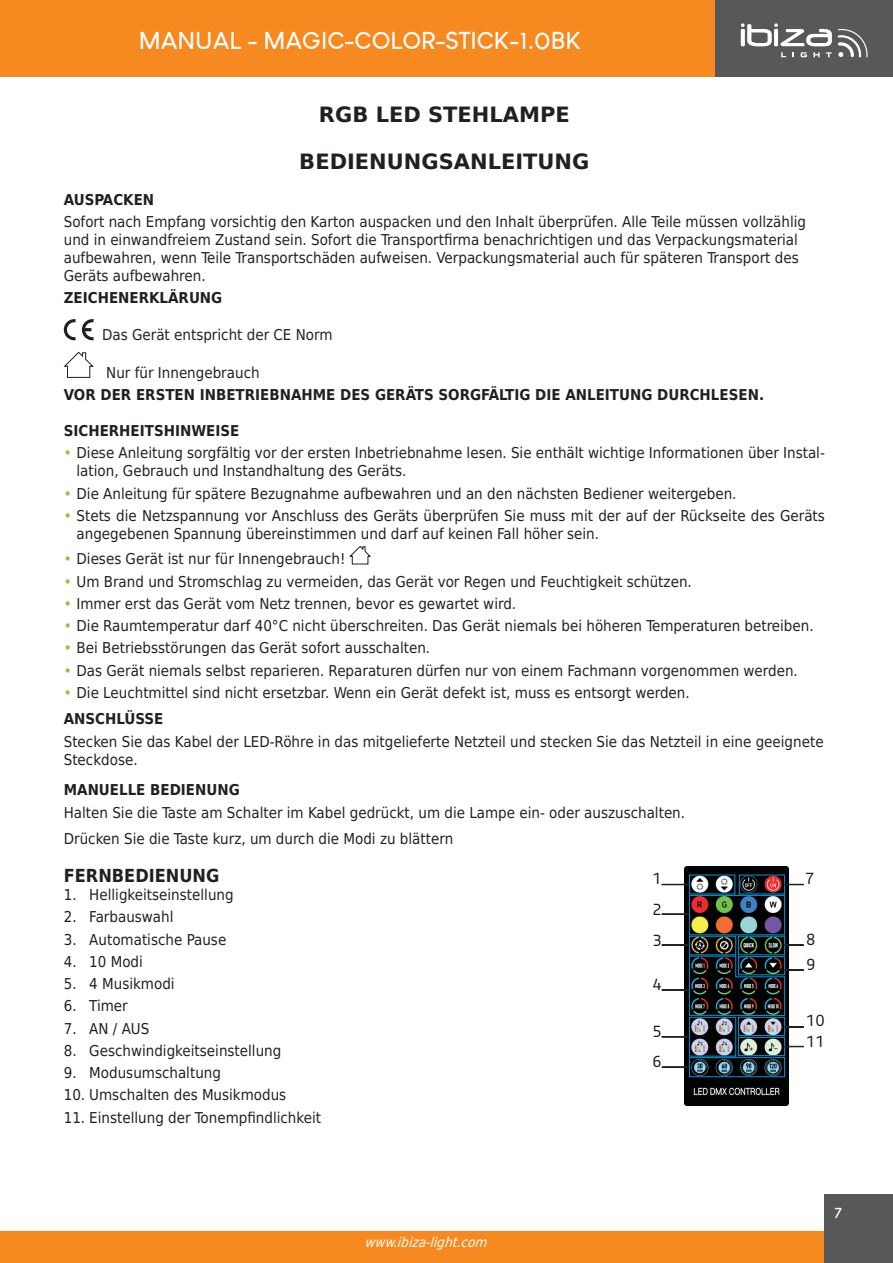
<style>
.page{position:relative;width:893px;height:1263px;background:#fff}
.page>*{position:absolute;margin:0;border:0;box-sizing:border-box;transform-origin:0 0}
.t1{font:700 24px "Louis George Cafe";color:#fff}
.t2{font:700 21px "DejaVu Sans";color:#231f20}
.t3{font:700 18px "DejaVu Sans Condensed";color:#231f20}
.t4{font:15px/18px "DejaVu Sans Condensed";color:#231f20}
.t5{font:700 15px "DejaVu Sans Condensed";color:#231f20}
.t6{font:15px/30.6px "Sansa";color:#231f20}
.t7{font:700 15px "Louis George Cafe";color:#fff}
.t8{font:italic 13.5px "DejaVu Sans Condensed";color:#fff}
.s1{color:#8bc63e}
.s2{font-weight:700}
</style>
<div class="page">
<div style="left:0;top:0;width:893px;height:77px;background:#f6891f"></div>
<div style="left:0;top:1231px;width:893px;height:32px;background:#f6891f"></div>
<div style="left:715px;top:0;width:178px;height:77px;background:#57585a"></div>
<svg style="left:838px;top:29px;width:29px;height:28px"></svg>
<svg style="left:741px;top:23px;width:91px;height:23px"></svg>
<svg style="left:781px;top:52px;width:5px;height:5px"></svg>
<svg style="left:800px;top:52px;width:7px;height:5px"></svg>
<svg style="left:813px;top:52px;width:7px;height:5px"></svg>
<svg style="left:826px;top:52px;width:6px;height:5px"></svg>
<div style="left:825px;top:1195px;width:68px;height:68px;background:#57585a"></div>
<svg style="left:64px;top:319px;width:30px;height:21px"></svg>
<svg style="left:64px;top:352px;width:30px;height:26px"></svg>
<svg style="left:350px;top:546px;width:21px;height:18px"></svg>
<img style="left:685px;top:866px;width:104px;height:239px">
<svg style="left:662px;top:884px;width:27px;height:1px"></svg>
<div style="left:739px;top:875px;width:46px;height:19px;border:1px solid #0095d9"></div>
<svg style="left:784px;top:884px;width:20px;height:1px"></svg>
<div style="left:689px;top:895px;width:96px;height:40px;border:1px solid #0095d9"></div>
<div style="left:689px;top:936px;width:47px;height:19px;border:1px solid #0095d9"></div>
<div style="left:738px;top:936px;width:47px;height:19px;border:1px solid #0095d9"></div>
<div style="left:689px;top:1017px;width:47px;height:39px;border:1px solid #0095d9"></div>
<div style="left:738px;top:1017px;width:47px;height:19px;border:1px solid #0095d9"></div>
<div style="left:738px;top:1037px;width:47px;height:19px;border:1px solid #0095d9"></div>
<div style="left:689px;top:1057px;width:96px;height:20px;border:1px solid #0095d9"></div>
<svg style="left:662px;top:914px;width:27px;height:1px"></svg>
<svg style="left:662px;top:944px;width:27px;height:2px"></svg>
<svg style="left:784px;top:944px;width:20px;height:2px"></svg>
<svg style="left:662px;top:955px;width:142px;height:61px"></svg>
<svg style="left:662px;top:1036px;width:27px;height:2px"></svg>
<svg style="left:784px;top:1026px;width:20px;height:2px"></svg>
<svg style="left:784px;top:1046px;width:20px;height:1px"></svg>
<div style="left:662px;top:1066px;width:27px;height:2px;border:1px solid #231f20"></div>
<h1 class="t1" style="left:139px;top:26px;width:444px">MANUAL - MAGIC-COLOR-STICK-1.0BK</h1>
<h2 class="t2" style="left:319px;top:98px;width:252px">RGB LED STEHLAMPE</h2>
<h2 class="t2" style="left:299px;top:144px;width:292px">BEDIENUNGSANLEITUNG</h2>
<p class="t5" style="left:64px;top:187px;width:92px">AUSPACKEN</p>
<p class="t4" style="left:64px;top:212px;width:744px">Sofort nach Empfang vorsichtig den Karton auspacken und den Inhalt überprüfen. Alle Teile müssen vollzählig und in einwandfreiem Zustand sein. Sofort die Transportfirma benachrichtigen und das Verpackungsmaterial aufbewahren, wenn Teile Transportschäden aufweisen. Verpackungsmaterial auch für späteren Transport des Geräts aufbewahren.</p>
<p class="t5" style="left:64px;top:286px;width:160px">ZEICHENERKLÄRUNG</p>
<p class="t4" style="left:102px;top:326px;width:232px">Das Gerät entspricht der CE Norm</p>
<p class="t4" style="left:106px;top:363px;width:155px">Nur für Innengebrauch</p>
<p class="t5" style="left:64px;top:382px;width:702px">VOR DER ERSTEN INBETRIEBNAHME DES GERÄTS SORGFÄLTIG DIE ANLEITUNG DURCHLESEN.</p>
<p class="t5" style="left:64px;top:418px;width:177px">SICHERHEITSHINWEISE</p>
<p class="t4" style="left:77px;top:444px;width:750px;text-indent:-13px"><span class="s1">•</span> Diese Anleitung sorgfältig vor der ersten Inbetriebnahme lesen. Sie enthält wichtige Informationen über Instal&shy;lation, Gebrauch und Instandhaltung des Geräts.</p>
<p class="t4" style="left:64px;top:484px;width:674px"><span class="s1">•</span> Die Anleitung für spätere Bezugnahme aufbewahren und an den nächsten Bediener weitergeben.</p>
<p class="t4" style="left:77px;top:506px;width:750px;text-indent:-13px"><span class="s1">•</span> Stets die Netzspannung vor Anschluss des Geräts überprüfen Sie muss mit der auf der Rückseite des Geräts angegebenen Spannung übereinstimmen und darf auf keinen Fall höher sein.</p>
<p class="t4" style="left:64px;top:550px;width:283px"><span class="s1">•</span> Dieses Gerät ist nur für Innengebrauch!</p>
<p class="t4" style="left:64px;top:572px;width:630px"><span class="s1">•</span> Um Brand und Stromschlag zu vermeiden, das Gerät vor Regen und Feuchtigkeit schützen.</p>
<p class="t4" style="left:64px;top:594px;width:454px"><span class="s1">•</span> Immer erst das Gerät vom Netz trennen, bevor es gewartet wird.</p>
<p class="t4" style="left:64px;top:616px;width:751px"><span class="s1">•</span> Die Raumtemperatur darf 40°C nicht überschreiten. Das Gerät niemals bei höheren Temperaturen betreiben.</p>
<p class="t4" style="left:64px;top:639px;width:368px"><span class="s1">•</span> Bei Betriebsstörungen das Gerät sofort ausschalten.</p>
<p class="t4" style="left:64px;top:661px;width:736px"><span class="s1">•</span> Das Gerät niemals selbst reparieren. Reparaturen dürfen nur von einem Fachmann vorgenommen werden.</p>
<p class="t4" style="left:64px;top:679px;width:627px;line-height:26.5px"><span class="s1">•</span> Die Leuchtmittel sind nicht ersetzbar. Wenn ein Gerät defekt ist, muss es entsorgt werden.<br><span class="s2">ANSCHLÜSSE</span></p>
<p class="t4" style="left:64px;top:732px;width:761px">Stecken Sie das Kabel der LED-Röhre in das mitgelieferte Netzteil und stecken Sie das Netzteil in eine geeignete<br>Steckdose.</p>
<p class="t5" style="left:64px;top:778px;width:178px">MANUELLE BEDIENUNG</p>
<p class="t4" style="left:64px;top:799px;width:623px;line-height:26.5px">Halten Sie die Taste am Schalter im Kabel gedrückt, um die Lampe ein- oder auszuschalten.<br>Drücken Sie die Taste kurz, um durch die Modi zu blättern</p>
<p class="t3" style="left:64px;top:861px;width:157px">FERNBEDIENUNG</p>
<p class="t6" style="left:653px;top:863px;width:11px;text-align:justify">1<br>2<br>3</p>
<p class="t6" style="left:653px;top:968px;width:11px">4</p>
<p class="t6" style="left:653px;top:1015px;width:11px">5<br>6</p>
<p class="t6" style="left:805px;top:863px;width:11px">7</p>
<p class="t4" style="left:64px;top:885px;width:171px">1. Helligkeitseinstellung</p>
<p class="t4" style="left:64px;top:908px;width:111px">2. Farbauswahl</p>
<p class="t4" style="left:64px;top:930px;width:164px">3. Automatische Pause</p>
<p class="t4" style="left:64px;top:952px;width:81px">4. 10 Modi</p>
<p class="t4" style="left:64px;top:974px;width:112px">5. 4 Musikmodi</p>
<p class="t4" style="left:64px;top:997px;width:66px">6. Timer</p>
<p class="t4" style="left:64px;top:1019px;width:87px">7. AN / AUS</p>
<p class="t4" style="left:64px;top:1041px;width:219px">8. Geschwindigkeitseinstellung</p>
<p class="t4" style="left:64px;top:1063px;width:159px">9. Modusumschaltung</p>
<p class="t4" style="left:64px;top:1086px;width:224px">10. Umschalten des Musikmodus</p>
<p class="t4" style="left:64px;top:1108px;width:259px">11. Einstellung der Tonempfindlichkeit</p>
<p class="t6" style="left:806px;top:926px;width:11px;line-height:25.2px">8<br>9</p>
<p class="t6" style="left:806px;top:1010px;width:20px;line-height:20.2px">10<br>11</p>
<p class="t8" style="left:364px;top:1231px;width:129px">www.ibiza-light.com</p>
<p class="t7" style="left:835px;top:1203px;width:9px">7</p>
</div>
